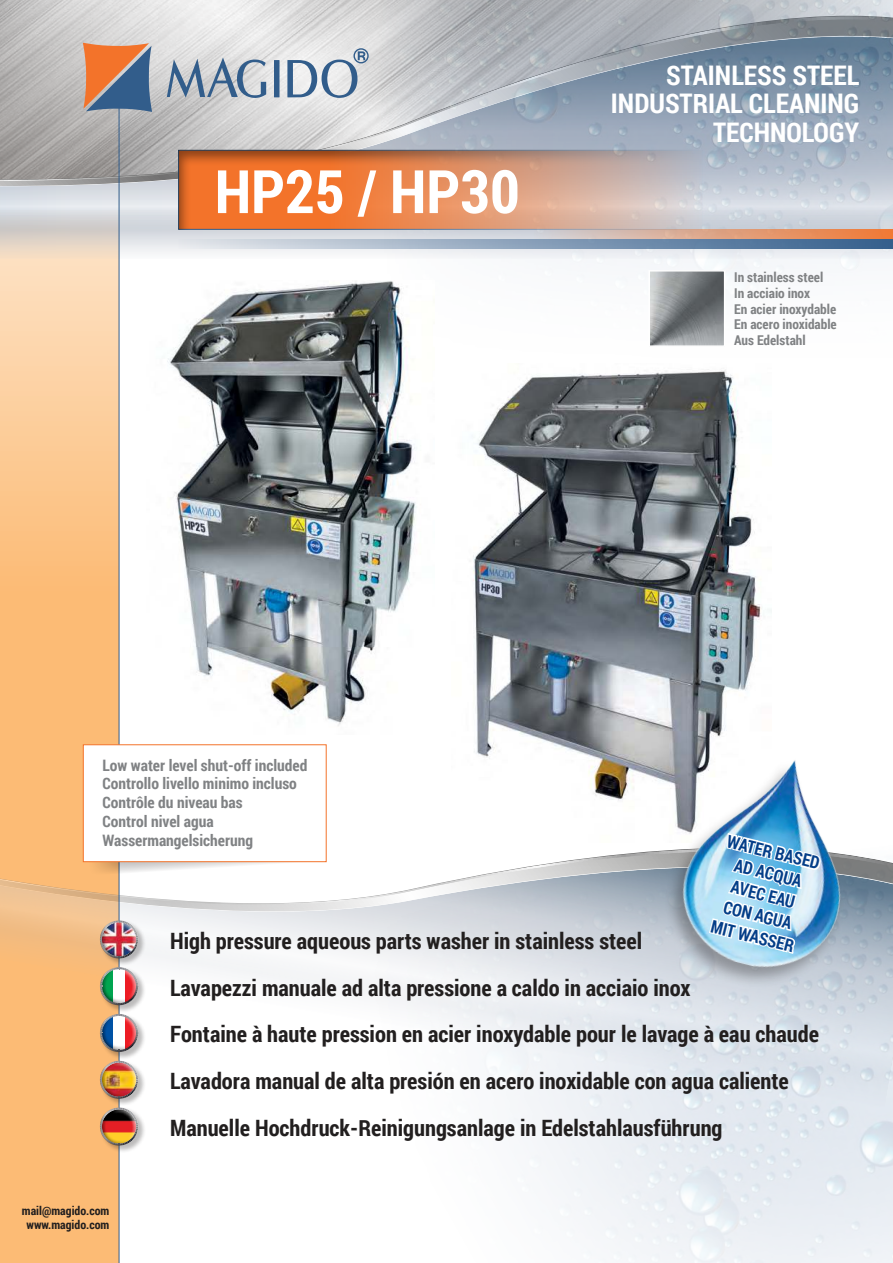
<style>
.page{position:relative;width:893px;height:1263px;background:#fff}
.page>*{position:absolute;margin:0;border:0;box-sizing:border-box;transform-origin:0 0}
.t1{font:700 60px "Roboto Condensed";color:#fff}
.t2{font:700 27px/28.5px "Roboto Condensed";color:#fff;text-align:right}
.t3{font:700 22.5px/46.8px "Roboto Condensed";color:#221f1f}
.t4{font:700 17.55px/21.6px "Roboto Condensed";color:#043e88;text-align:center;scale:.95 1}
.t5{font:700 15.75px/18.9px "Roboto Condensed";color:#808284}
.t6{font:700 13.5px/15.8px "Roboto Condensed";color:#808284}
.t7{font:700 12px/14px "Roboto Condensed";color:#221f1f;text-align:center}
</style>
<div class="page">
<img style="left:472px;top:416px;width:299px;height:358px">
<svg style="left:0;top:259px;width:119px;height:1004px;background:#fcc386"></svg>
<img style="left:0;top:0;width:376px;height:16px">
<svg style="left:0;top:36px;width:376px;height:223px;background:#cbcaca"></svg>
<svg style="left:0;top:867px;width:327px;height:240px"></svg>
<img style="left:376px;top:0;width:517px;height:416px">
<img style="left:327px;top:858px;width:566px;height:405px">
<svg style="left:83px;top:43px;width:69px;height:69px;background:#9d7a6f"></svg>
<svg style="left:167px;top:58px;width:99px;height:40px;background:#a6b2bf"></svg>
<svg style="left:274px;top:60px;width:5px;height:37px"></svg>
<svg style="left:287px;top:48px;width:82px;height:50px"></svg>
<hr style="left:119px;top:91px;width:1px;height:1172px;background:#325d8b">
<img style="left:167px;top:280px;width:267px;height:446px">
<svg style="left:534px;top:230px;width:359px;height:9px;background:#e0a485"></svg>
<svg style="left:178px;top:239px;width:715px;height:9px;background:#8aa1ba"></svg>
<svg style="left:177px;top:150px;width:527px;height:81px;background:#d98f68"></svg>
<div style="left:100px;top:920px;width:46px;height:46px;background:#221f1f;opacity:.3"></div>
<svg style="left:107px;top:917px;width:32px;height:42px"></svg>
<svg style="left:97px;top:918px;width:35px;height:41px"></svg>
<div style="left:100px;top:1060px;width:46px;height:47px;background:#221f1f;opacity:.3"></div>
<svg style="left:132px;top:1060px;width:7px;height:39px"></svg>
<svg style="left:97px;top:1058px;width:35px;height:41px"></svg>
<div style="left:100px;top:1107px;width:46px;height:46px;background:#221f1f;opacity:.3"></div>
<svg style="left:107px;top:1104px;width:32px;height:42px"></svg>
<svg style="left:97px;top:1105px;width:35px;height:41px"></svg>
<div style="left:100px;top:967px;width:46px;height:46px;background:#221f1f;opacity:.3"></div>
<svg style="left:133px;top:964px;width:6px;height:42px"></svg>
<svg style="left:98px;top:964px;width:35px;height:42px"></svg>
<div style="left:100px;top:1013px;width:46px;height:47px;background:#221f1f;opacity:.3"></div>
<svg style="left:133px;top:1011px;width:6px;height:42px"></svg>
<svg style="left:98px;top:1011px;width:35px;height:42px"></svg>
<img style="left:589px;top:707px;width:304px;height:325px">
<svg style="left:707px;top:831px;width:116px;height:124px"></svg>
<img style="left:651px;top:273px;width:71px;height:71px">
<div style="left:648px;top:270px;width:77px;height:77px;border:2px solid #fff"></div>
<svg style="left:84px;top:862px;width:242px;height:14px"></svg>
<div style="left:83px;top:744px;width:244px;height:118px;background:#fff;border:1px solid #f3732a"></div>
<h1 class="t1" style="left:215px;top:167px;width:307px">HP25 / HP30</h1>
<p class="t2" style="left:611px;top:63px;width:250px">STAINLESS STEEL<br>INDUSTRIAL CLEANING<br>TECHNOLOGY</p>
<p class="t6" style="left:734px;top:270px;width:104px">In stainless steel<br>In acciaio inox<br>En acier inoxydable<br>En acero inoxidable<br>Aus Edelstahl</p>
<p class="t5" style="left:103px;top:757px;width:206px">Low water level shut-off included<br>Controllo livello minimo incluso<br>Contrôle du niveau bas<br>Control nivel agua<br>Wassermangelsicherung</p>
<p class="t4" style="left:730px;top:831px;width:101px;rotate:14deg">WATER BASED<br>AD ACQUA<br>AVEC EAU<br>CON AGUA<br>MIT WASSER</p>
<p class="t3" style="left:170px;top:919px;width:650px">High pressure aqueous parts washer in stainless steel<br>Lavapezzi manuale ad alta pressione a caldo in acciaio inox<br>Fontaine à haute pression en acier inoxydable pour le lavage à eau chaude Lavadora manual de alta presión en acero inoxidable con agua caliente Manuelle Hochdruck-Reinigungsanlage in Edelstahlausführung</p>
<p class="t7" style="left:22px;top:1205px;width:89px">mail@magido.com www.magido.com</p>
</div>
